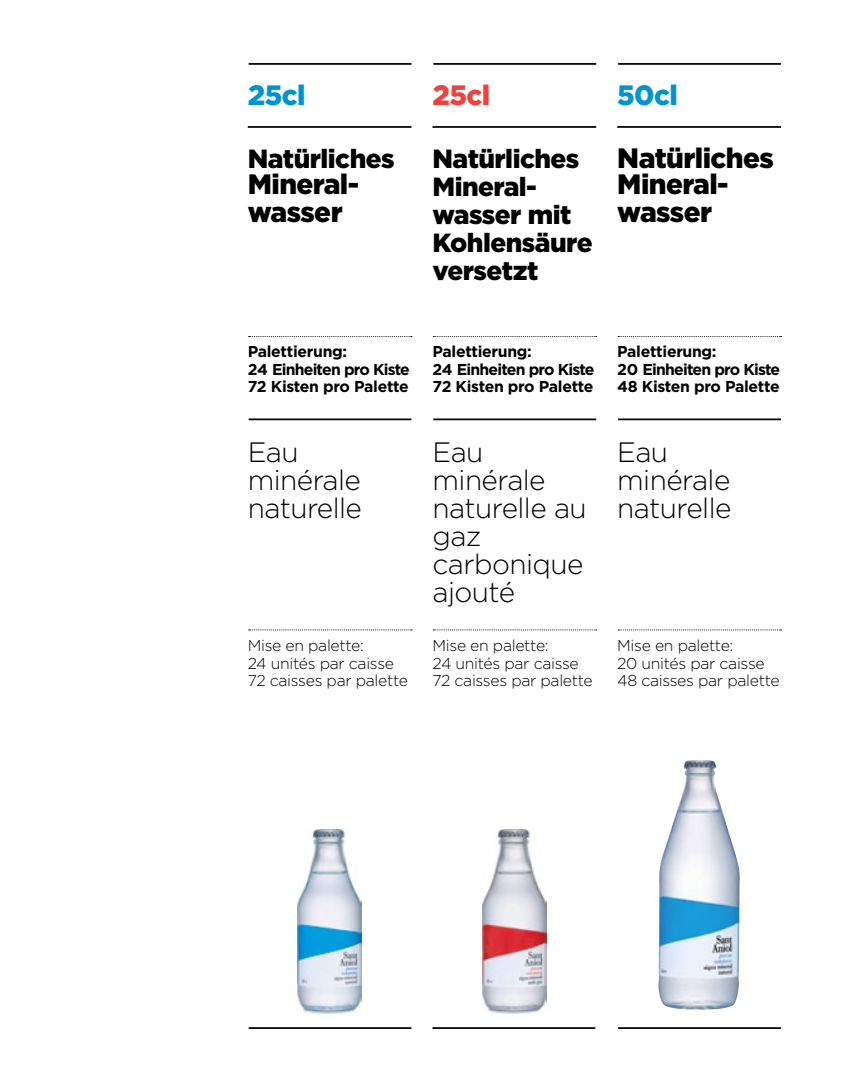
<style>
.page{position:relative;width:844px;height:1092px;background:#fff}
.page>*{position:absolute;margin:0;border:0;box-sizing:border-box;transform-origin:0 0}
.t1{font:300 28px/28px "Gotham";letter-spacing:-.02em;color:#000}
.t2{font:900 28px/27.1px "Gotham";letter-spacing:-.02em;color:#000}
.t3{font:900 28px "Gotham";letter-spacing:-.02em;color:#0093d0}
.t4{font:900 28px "Gotham";color:#ef413d}
.t5{font:900 26.25px/28px "Gotham";letter-spacing:-.02em;color:#000}
.t6{font:700 15.75px/17.5px "Gotham";letter-spacing:-.03em;color:#000}
.t7{font:300 15.75px/17.5px "Gotham";letter-spacing:-.02em;color:#000}
</style>
<div class="page">
<img style="left:658px;top:760px;width:81px;height:249px">
<img style="left:297px;top:829px;width:65px;height:185px">
<img style="left:482px;top:829px;width:64px;height:185px">
<svg style="left:433px;top:336px;width:163px;height:1px"></svg>
<svg style="left:618px;top:336px;width:163px;height:1px"></svg>
<svg style="left:248px;top:336px;width:164px;height:1px"></svg>
<svg style="left:433px;top:629px;width:163px;height:1px"></svg>
<svg style="left:618px;top:629px;width:163px;height:1px"></svg>
<svg style="left:248px;top:629px;width:164px;height:1px"></svg>
<hr style="left:433px;top:418px;width:163px;height:2px;background:#000">
<hr style="left:618px;top:418px;width:162px;height:2px;background:#000">
<hr style="left:248px;top:418px;width:163px;height:2px;background:#000">
<hr style="left:433px;top:63px;width:163px;height:2px;background:#000">
<hr style="left:618px;top:63px;width:162px;height:2px;background:#000">
<hr style="left:248px;top:63px;width:163px;height:2px;background:#000">
<hr style="left:432px;top:126px;width:164px;height:2px;background:#000">
<hr style="left:617px;top:126px;width:163px;height:2px;background:#000">
<hr style="left:248px;top:126px;width:163px;height:2px;background:#000">
<hr style="left:432px;top:1027px;width:163px;height:1px;background:#000">
<hr style="left:618px;top:1027px;width:162px;height:1px;background:#000">
<hr style="left:248px;top:1027px;width:163px;height:1px;background:#000">
<h1 class="t3" style="left:248px;top:76px;width:59px">25cl</h1>
<h2 class="t5" style="left:248px;top:144px;width:148px">Natürliches</h2>
<h1 class="t2" style="left:248px;top:170px;width:113px;line-height:28px">Mineral&shy;wasser</h1>
<h1 class="t4" style="left:432px;top:76px;width:59px">25cl</h1>
<h2 class="t5" style="left:432px;top:144px;width:161px">Natürliches<br>Mineral&shy;wasser mit<br>Kohlensäure versetzt</h2>
<h1 class="t3" style="left:617px;top:76px;width:62px">50cl</h1>
<h1 class="t2" style="left:617px;top:144px;width:158px">Natürliches<br>Mineral&shy;wasser</h1>
<p class="t6" style="left:248px;top:343px;width:163px">Palettierung:<br>24 Einheiten pro Kiste<br>72 Kisten pro Palette</p>
<h1 class="t1" style="left:248px;top:437px;width:116px">Eau minérale naturelle</h1>
<p class="t7" style="left:248px;top:636px;width:162px">Mise en palette:<br>24 unités par caisse<br>72 caisses par palette</p>
<p class="t6" style="left:432px;top:343px;width:163px">Palettierung:<br>24 Einheiten pro Kiste<br>72 Kisten pro Palette</p>
<h1 class="t1" style="left:432px;top:437px;width:156px">Eau minérale naturelle au gaz carbonique ajouté</h1>
<p class="t7" style="left:432px;top:636px;width:162px">Mise en palette:<br>24 unités par caisse<br>72 caisses par palette</p>
<p class="t6" style="left:617px;top:343px;width:164px">Palettierung:<br>20 Einheiten pro Kiste<br>48 Kisten pro Palette</p>
<h1 class="t1" style="left:617px;top:437px;width:116px">Eau minérale naturelle</h1>
<p class="t7" style="left:617px;top:636px;width:164px">Mise en palette:<br>20 unités par caisse<br>48 caisses par palette</p>
</div>
